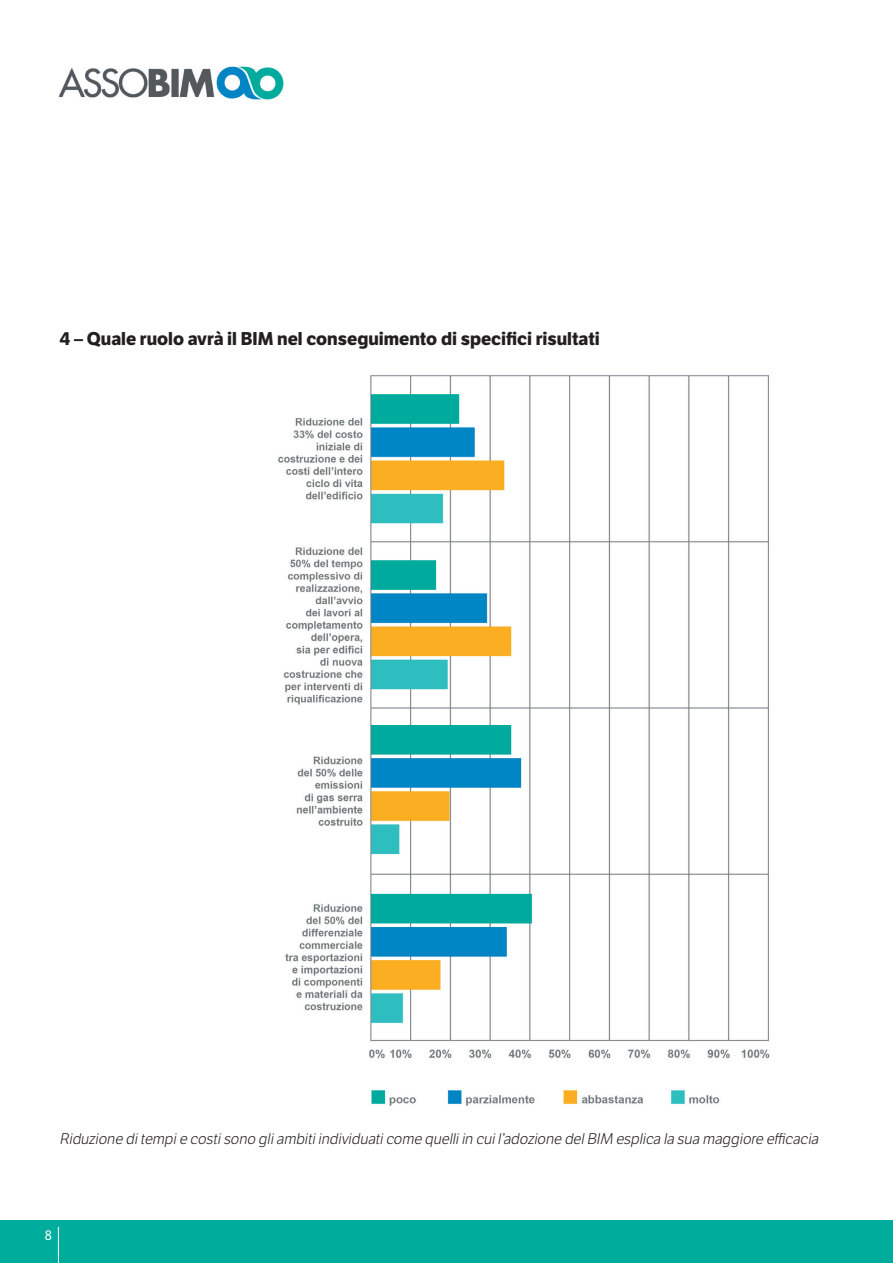
<style>
.page{position:relative;width:893px;height:1263px;background:#fff}
.page>*{position:absolute;margin:0;border:0;box-sizing:border-box;transform-origin:0 0}
.t1{font:700 18px "LFT Etica";color:#231f20}
.t2{font:italic 300 15px "LFT Etica";color:#231f20}
.t3{font:13.5px "LFT Etica";color:#fff}
</style>
<div class="page">
<div style="left:0;top:1220px;width:893px;height:43px;background:#00ac9b"></div>
<hr style="left:58px;top:1227px;width:1px;height:36px;background:#fff">
<img style="left:58px;top:66px;width:226px;height:34px">
<img style="left:278px;top:375px;width:492px;height:731px">
<p class="t1" style="left:60px;top:327px;width:542px">4 – Quale ruolo avrà il BIM nel conseguimento di specifici risultati</p>
<p class="t2" style="left:60px;top:1130px;width:764px">Riduzione ditempie costisono gliambitiindividuaticome quelliin cuil’adozione delBIM esplica la sua maggiore efficacia</p>
<p class="t3" style="left:45px;top:1227px;width:9px">8</p>
</div>
